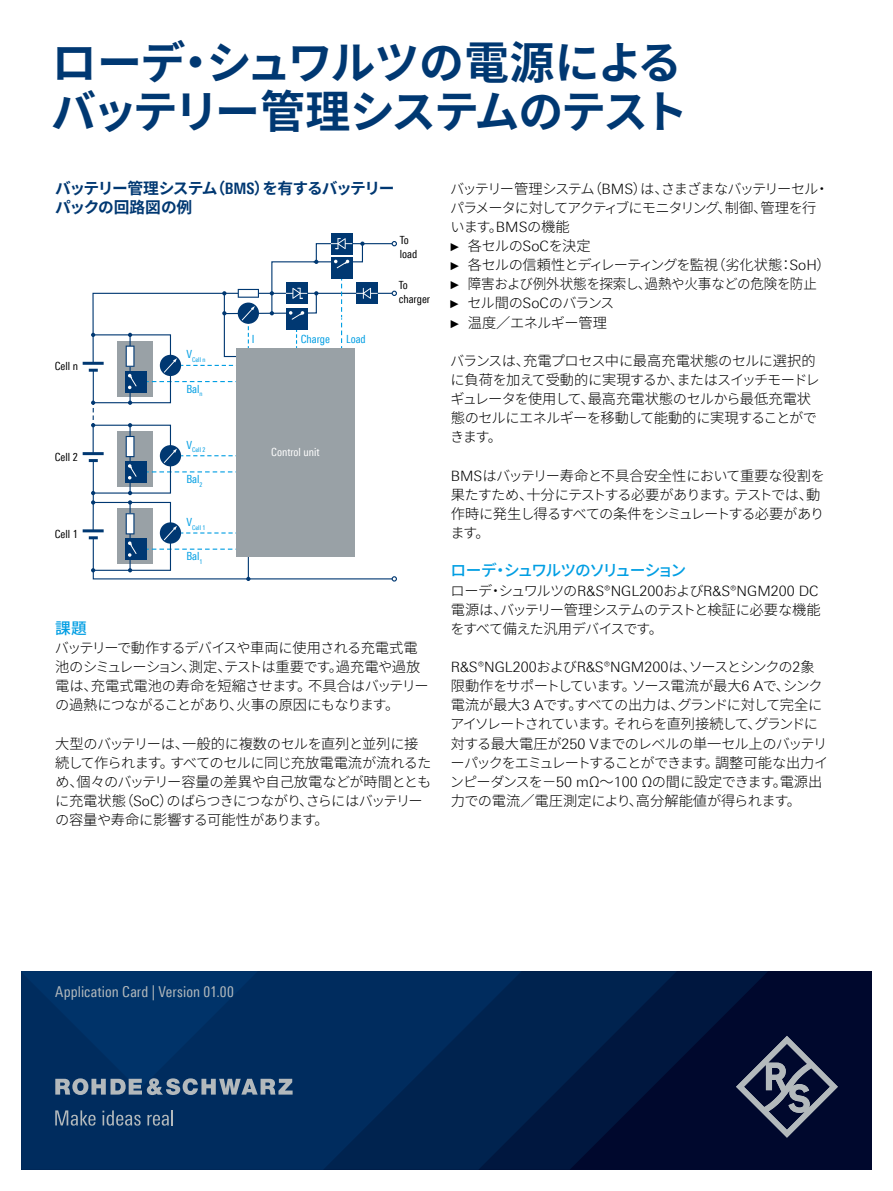
<style>
.page{position:relative;width:893px;height:1191px;background:#fff}
.page>*{position:absolute;margin:0;border:0;box-sizing:border-box;transform-origin:0 0}
.Seiten_Headline_30Pt{font:700 45px/49.5px "Source Han Sans JP";letter-spacing:-.045em;color:#003872}
.Grafik_Tabelle_Übers{font:700 15.75px/19.2px "Source Han Sans JP";letter-spacing:-.08em;color:#003872}
.Absatzfett_cyan{font:500 15.75px "Source Han Sans JP";letter-spacing:-.085em;color:#009ee3}
.t1{font:15px "Linotype Univers 420 Cn";letter-spacing:.005em;color:#b3b9bc}
.Haupttext{font:300 14.25px/19.2px "Source Han Sans JP";letter-spacing:-.05em;color:#000}
.Haupttext-2{font:300 14.25px/19.2px "Source Han Sans JP";letter-spacing:-.03em;color:#000}
.Haupttext_ohne_Absta{font:300 14.25px/19.2px "Source Han Sans JP";letter-spacing:-.04em;color:#000}
.Haupttext-3{font:300 14.25px/19.2px "Source Han Sans JP";letter-spacing:-.09em;color:#000}
.Haupttext_ohne_Absta-2{font:300 14.25px/19.2px "Source Han Sans JP";letter-spacing:-.06em;color:#000}
.Haupttext-4{font:300 14.25px "Source Han Sans JP";letter-spacing:-.015em;color:#000;scale:.95 1}
.t2{font:11.25px/13.5px "Linotype Univers 420 Cn";color:#000}
.t3{font:11.25px "Linotype Univers 420 Cn";color:#009ee3}
.t4{font:11.25px "Linotype Univers 420 Cn";color:#fff}
.t5{font:6.6px "Linotype Univers 420 Cn";color:#009ee3}
.s1{font-family:"Linotype Univers 620 Cn"}
.s2{font-family:"Linotype Univers 330"}
.s3{font-family:"Arial Narrow";font-weight:400;font-size:11.4px}
</style>
<div class="page">
<hr style="left:83px;top:362px;width:21px;height:3px;background:#003872">
<div style="left:331px;top:233px;width:21px;height:21px;background:#003872"></div>
<hr style="left:83px;top:452px;width:21px;height:3px;background:#003872">
<div style="left:117px;top:508px;width:35px;height:56px;background:#99a1a6"></div>
<hr style="left:130px;top:503px;width:1px;height:35px;background:#003872">
<hr style="left:93px;top:493px;width:1px;height:38px;background:#003872">
<hr style="left:83px;top:529px;width:21px;height:3px;background:#003872">
<div style="left:236px;top:348px;width:119px;height:208px;background:#99a1a6"></div>
<svg style="left:89px;top:238px;width:308px;height:266px"></svg>
<svg style="left:89px;top:513px;width:308px;height:68px"></svg>
<div style="left:21px;top:971px;width:851px;height:198px;background:#00082d"></div>
<svg style="left:677px;top:971px;width:90px;height:91px;fill:#00173f"></svg>
<svg style="left:522px;top:971px;width:155px;height:198px"></svg>
<svg style="left:21px;top:971px;width:501px;height:198px;fill:#002c5e"></svg>
<svg style="left:736px;top:1035px;width:102px;height:102px"></svg>
<svg style="left:21px;top:971px;width:272px;height:124px"></svg>
<svg style="left:55px;top:1110px;width:41px;height:15px"></svg>
<svg style="left:102px;top:1110px;width:39px;height:15px"></svg>
<svg style="left:147px;top:1110px;width:26px;height:15px"></svg>
<p class="Seiten_Headline_30Pt" style="left:51px;top:38px;width:639px">ローデ・シュワルツの電源によるバッテリー管理システムのテスト</p>
<p class="Grafik_Tabelle_Übers" style="left:55px;top:178px;width:341px">バッテリー管理システム（<span class="s1">BMS</span>）を有するバッテリーパックの回路図の例</p>
<p class="t2" style="left:400px;top:233px;width:19px">To load</p>
<p class="t2" style="left:55px;top:359px;width:25px">Cell n</p>
<p class="t2" style="left:55px;top:450px;width:25px">Cell 2</p>
<p class="t2" style="left:55px;top:527px;width:25px">Cell 1</p>
<p class="t5" style="left:186px;top:356px;width:21px"><sup>V</sup>Cell n</p>
<p class="t3" style="left:186px;top:382px;width:18px">Bal<sub>n</sub></p>
<p class="t5" style="left:186px;top:446px;width:21px"><sup>V</sup>Cell 2</p>
<p class="t3" style="left:186px;top:472px;width:18px">Bal<sub>2</sub></p>
<p class="t5" style="left:186px;top:523px;width:21px"><sup>V</sup>Cell 1</p>
<p class="t3" style="left:186px;top:549px;width:18px">Bal<sub>1</sub></p>
<p class="t3" style="left:252px;top:332px;width:4px">I</p>
<p class="t3" style="left:301px;top:332px;width:31px">Charge</p>
<p class="t3" style="left:346px;top:332px;width:21px">Load</p>
<p class="t2" style="left:399px;top:279px;width:33px">To charger</p>
<p class="t4" style="left:271px;top:445px;width:50px">Control unit</p>
<p class="Absatzfett_cyan" style="left:55px;top:619px;width:33px">課題</p>
<p class="Haupttext_ohne_Absta" style="left:55px;top:638px;width:375px">バッテリーで動作するデバイスや車両に使用される充電式電池のシミュレーション、測定、テストは重要です。過充電や過放電は、充電式電池の寿命を短縮させます。不具合はバッテリーの過熱につながることがあり、火事の原因にもなります。</p>
<p class="Haupttext-2" style="left:55px;top:734px;width:378px">大型のバッテリーは、一般的に複数のセルを直列と並列に接続して作られます。すべてのセルに同じ充放電電流が流れるため、個々のバッテリー容量の差異や自己放電などが時間とともに充電状態（<span class="s2">SoC</span>）のばらつきにつながり、さらにはバッテリーの容量や寿命に影響する可能性があります。</p>
<p class="Haupttext-3" style="left:450px;top:179px;width:380px">バッテリー管理システム（<span class="s2">BMS</span>）は、さまざまなバッテリーセル・パラメータに対してアクティブにモニタリング、制御、管理を行います。<span class="s2">BMS</span>の機能</p>
<p class="Haupttext" style="left:451px;top:236px;width:141px"><span class="s3">►</span> 各セルの<span class="s2">SoC</span>を決定</p>
<p class="Haupttext" style="left:451px;top:255px;width:381px"><span class="s3">►</span> 各セルの信頼性とディレーティングを監視（劣化状態：<span class="s2">SoH</span>）</p>
<p class="Haupttext-4" style="left:451px;top:276px;width:387px"><span class="s3">►</span> 障害および例外状態を探索し、過熱や火事などの危険を防止</p>
<p class="Haupttext-3" style="left:451px;top:294px;width:165px"><span class="s3">►</span> セル間の<span class="s2">SoC</span>のバランス</p>
<p class="Haupttext-2" style="left:451px;top:313px;width:158px"><span class="s3">►</span> 温度／エネルギー管理</p>
<p class="Haupttext" style="left:450px;top:351px;width:371px">バランスは、充電プロセス中に最高充電状態のセルに選択的に負荷を加えて受動的に実現するか、またはスイッチモードレギュレータを使用して、最高充電状態のセルから最低充電状態のセルにエネルギーを移動して能動的に実現することができます。</p>
<p class="Haupttext" style="left:450px;top:466px;width:376px"><span class="s2">BMS</span>はバッテリー寿命と不具合安全性において重要な役割を果たすため、十分にテストする必要があります。テストでは、動作時に発生し得るすべての条件をシミュレートする必要があります。</p>
<p class="Absatzfett_cyan" style="left:450px;top:561px;width:237px">ローデ・シュワルツのソリューション</p>
<p class="Haupttext_ohne_Absta-2" style="left:450px;top:581px;width:372px">ローデ・シュワルツの<span class="s2">R&amp;S®NGL200</span>および<span class="s2">R&amp;S®NGM200 DC</span>電源は、バッテリー管理システムのテストと検証に必要な機能をすべて備えた汎用デバイスです。</p>
<p class="Haupttext" style="left:450px;top:657px;width:380px"><span class="s2">R&amp;S®NGL200</span>および<span class="s2">R&amp;S®NGM200</span>は、ソースとシンクの<span class="s2">2</span>象限動作をサポートしています。ソース電流が最大<span class="s2">6 A</span>で、シンク電流が最大<span class="s2">3 A</span>です。すべての出力は、グランドに対して完全にアイソレートされています。それらを直列接続して、グランドに対する最大電圧が<span class="s2">250 V</span>までのレベルの単一セル上のバッテリーパックをエミュレートすることができます。調整可能な出力インピーダンスを－<span class="s2">50 m</span>Ω～<span class="s2">100</span> Ωの間に設定できます。電源出力での電流／電圧測定により、高分解能値が得られます。</p>
<p class="t1" style="left:55px;top:983px;width:180px">Application Card | Version 01.00</p>
</div>
